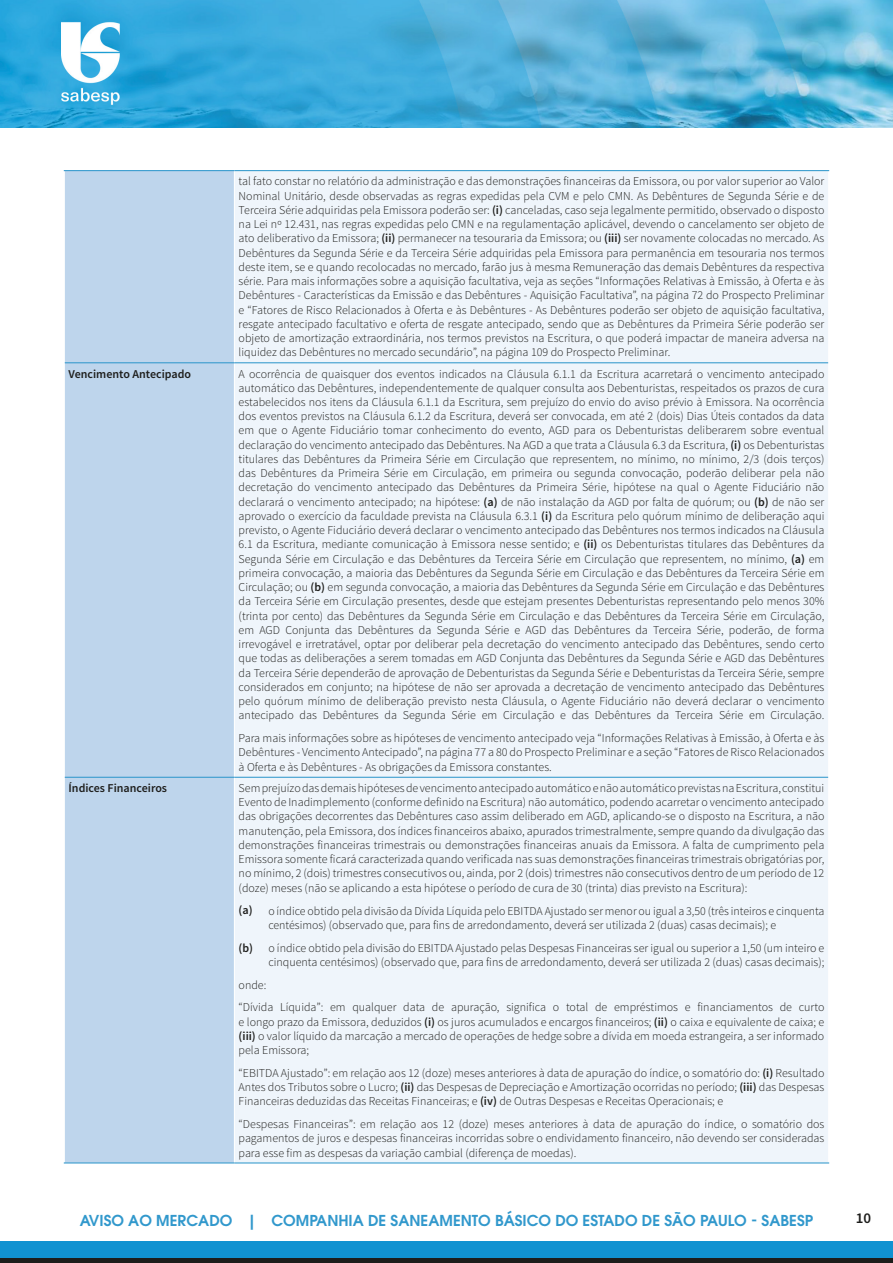
<style>
.page{position:relative;width:893px;height:1263px;background:#fff}
.page>*{position:absolute;margin:0;border:0;box-sizing:border-box;transform-origin:0 0}
.t1{font:600 15px "ITC Avant Garde Pro";color:#3198cc}
.t2{font:600 15px "Source Sans Pro";color:#1d1d1b}
.t3{font:300 12px/14.2px "Source Sans Pro";color:#1d1d1b;text-align:justify}
.t4{font:600 12px "Source Sans Pro";color:#1d1d1b}
.s1{font-weight:600}
</style>
<div class="page">
<img style="left:0;top:0;width:893px;height:127px">
<div style="left:0;top:1242px;width:893px;height:21px;background:#1192d1"></div>
<div style="left:0;top:1258px;width:893px;height:5px;background:#1d1d1b"></div>
<div style="left:65px;top:171px;width:169px;height:991px;background:#bed5ec"></div>
<div style="left:235px;top:171px;width:593px;height:991px;background:#eff5fb"></div>
<hr style="left:64px;top:170px;width:170px;height:1px;background:#3198cc">
<hr style="left:234px;top:170px;width:595px;height:1px;background:#3198cc">
<hr style="left:65px;top:362px;width:169px;height:1px;background:#3198cc">
<hr style="left:234px;top:362px;width:594px;height:1px;background:#3198cc">
<hr style="left:65px;top:777px;width:169px;height:1px;background:#3198cc">
<hr style="left:234px;top:777px;width:594px;height:1px;background:#3198cc">
<hr style="left:64px;top:1162px;width:170px;height:1px;background:#3198cc">
<hr style="left:234px;top:1162px;width:595px;height:1px;background:#3198cc">
<p class="t3" style="left:239px;top:174px;width:587px">tal fato constar no relatório da administração e das demonstrações financeiras da Emissora, ou por valor superior ao Valor Nominal Unitário, desde observadas as regras expedidas pela CVM e pelo CMN. As Debêntures de Segunda Série e de Terceira Série adquiridas pela Emissora poderão ser: <span class="s1">(i)</span> canceladas, caso seja legalmente permitido, observado o disposto na Lei nº 12.431, nas regras expedidas pelo CMN e na regulamentação aplicável, devendo o cancelamento ser objeto de ato deliberativo da Emissora; <span class="s1">(ii)</span> permanecer na tesouraria da Emissora; ou <span class="s1">(iii)</span> ser novamente colocadas no mercado. As Debêntures da Segunda Série e da Terceira Série adquiridas pela Emissora para permanência em tesouraria nos termos deste item, se e quando recolocadas no mercado, farão jus à mesma Remuneração das demais Debêntures da respectiva série. Para mais informações sobre a aquisição facultativa, veja as seções “Informações Relativas à Emissão, à Oferta e às Debêntures - Características da Emissão e das Debêntures - Aquisição Facultativa”, na página 72 do Prospecto Preliminar e “Fatores de Risco Relacionados à Oferta e às Debêntures - As Debêntures poderão ser objeto de aquisição facultativa, resgate antecipado facultativo e oferta de resgate antecipado, sendo que as Debêntures da Primeira Série poderão ser objeto de amortização extraordinária, nos termos previstos na Escritura, o que poderá impactar de maneira adversa na liquidez das Debêntures no mercado secundário”, na página 109 do Prospecto Preliminar.</p>
<p class="t4" style="left:69px;top:366px;width:124px">Vencimento Antecipado</p>
<p class="t3" style="left:239px;top:366px;width:587px">A ocorrência de quaisquer dos eventos indicados na Cláusula 6.1.1 da Escritura acarretará o vencimento antecipado automático das Debêntures, independentemente de qualquer consulta aos Debenturistas, respeitados os prazos de cura estabelecidos nos itens da Cláusula 6.1.1 da Escritura, sem prejuízo do envio do aviso prévio à Emissora. Na ocorrência dos eventos previstos na Cláusula 6.1.2 da Escritura, deverá ser convocada, em até 2 (dois) Dias Úteis contados da data em que o Agente Fiduciário tomar conhecimento do evento, AGD para os Debenturistas deliberarem sobre eventual declaração do vencimento antecipado das Debêntures. Na AGD a que trata a Cláusula 6.3 da Escritura, <span class="s1">(i)</span> os Debenturistas titulares das Debêntures da Primeira Série em Circulação que representem, no mínimo, no mínimo, 2/3 (dois terços) das Debêntures da Primeira Série em Circulação, em primeira ou segunda convocação, poderão deliberar pela não decretação do vencimento antecipado das Debêntures da Primeira Série, hipótese na qual o Agente Fiduciário não declarará o vencimento antecipado; na hipótese: <span class="s1">(a)</span> de não instalação da AGD por falta de quórum; ou <span class="s1">(b)</span> de não ser aprovado o exercício da faculdade prevista na Cláusula 6.3.1 <span class="s1">(i)</span> da Escritura pelo quórum mínimo de deliberação aqui previsto, o Agente Fiduciário deverá declarar o vencimento antecipado das Debêntures nos termos indicados na Cláusula 6.1 da Escritura, mediante comunicação à Emissora nesse sentido; e <span class="s1">(ii)</span> os Debenturistas titulares das Debêntures da Segunda Série em Circulação e das Debêntures da Terceira Série em Circulação que representem, no mínimo, <span class="s1">(a)</span> em primeira convocação, a maioria das Debêntures da Segunda Série em Circulação e das Debêntures da Terceira Série em Circulação; ou <span class="s1">(b)</span> em segunda convocação, a maioria das Debêntures da Segunda Série em Circulação e das Debêntures da Terceira Série em Circulação presentes, desde que estejam presentes Debenturistas representando pelo menos 30% (trinta por cento) das Debêntures da Segunda Série em Circulação e das Debêntures da Terceira Série em Circulação, em AGD Conjunta das Debêntures da Segunda Série e AGD das Debêntures da Terceira Série, poderão, de forma irrevogável e irretratável, optar por deliberar pela decretação do vencimento antecipado das Debêntures, sendo certo que todas as deliberações a serem tomadas em AGD Conjunta das Debêntures da Segunda Série e AGD das Debêntures da Terceira Série dependerão de aprovação de Debenturistas da Segunda Série e Debenturistas da Terceira Série, sempre considerados em conjunto; na hipótese de não ser aprovada a decretação de vencimento antecipado das Debêntures pelo quórum mínimo de deliberação previsto nesta Cláusula, o Agente Fiduciário não deverá declarar o vencimento antecipado das Debêntures da Segunda Série em Circulação e das Debêntures da Terceira Série em Circulação.</p>
<p class="t3" style="left:239px;top:731px;width:587px">Para mais informações sobre as hipóteses de vencimento antecipado veja “Informações Relativas à Emissão, à Oferta e às Debêntures - Vencimento Antecipado”, na página 77 a 80 do Prospecto Preliminar e a seção “Fatores de Risco Relacionados à Oferta e às Debêntures - As obrigações da Emissora constantes.</p>
<p class="t4" style="left:69px;top:780px;width:100px">Índices Financeiros</p>
<p class="t3" style="left:239px;top:781px;width:587px">Sem prejuízo das demais hipóteses de vencimento antecipado automático e não automático previstas na Escritura, constitui Evento de Inadimplemento (conforme definido na Escritura) não automático, podendo acarretar o vencimento antecipado das obrigações decorrentes das Debêntures caso assim deliberado em AGD, aplicando-se o disposto na Escritura, a não manutenção, pela Emissora, dos índices financeiros abaixo, apurados trimestralmente, sempre quando da divulgação das demonstrações financeiras trimestrais ou demonstrações financeiras anuais da Emissora. A falta de cumprimento pela Emissora somente ficará caracterizada quando verificada nas suas demonstrações financeiras trimestrais obrigatórias por, no mínimo, 2 (dois) trimestres consecutivos ou, ainda, por 2 (dois) trimestres não consecutivos dentro de um período de 12 (doze) meses (não se aplicando a esta hipótese o período de cura de 30 (trinta) dias previsto na Escritura):</p>
<p class="t3" style="left:268px;top:903px;width:558px;text-indent:-30px"><span class="s1">(a)</span> o índice obtido pela divisão da Dívida Líquida pelo EBITDA Ajustado ser menor ou igual a 3,50 (três inteiros e cinquenta centésimos) (observado que, para fins de arredondamento, deverá ser utilizada 2 (duas) casas decimais); e</p>
<p class="t3" style="left:239px;top:940px;width:587px;text-align:right"><span class="s1">(b)</span> o índice obtido pela divisão do EBITDA Ajustado pelas Despesas Financeiras ser igual ou superior a 1,50 (um inteiro e cinquenta centésimos) (observado que, para fins de arredondamento, deverá ser utilizada 2 (duas) casas decimais);</p>
<p class="t3" style="left:239px;top:973px;width:587px;line-height:22.8px">onde:<br>“Dívida Líquida”: em qualquer data de apuração, significa o total de empréstimos e financiamentos de curto</p>
<p class="t3" style="left:239px;top:1014px;width:587px">e longo prazo da Emissora, deduzidos <span class="s1">(i)</span> os juros acumulados e encargos financeiros; <span class="s1">(ii)</span> o caixa e equivalente de caixa; e <span class="s1">(iii)</span> o valor líquido da marcação a mercado de operações de hedge sobre a dívida em moeda estrangeira, a ser informado pela Emissora;</p>
<p class="t3" style="left:239px;top:1066px;width:587px">“EBITDA Ajustado”: em relação aos 12 (doze) meses anteriores à data de apuração do índice, o somatório do: <span class="s1">(i)</span> Resultado Antes dos Tributos sobre o Lucro; <span class="s1">(ii)</span> das Despesas de Depreciação e Amortização ocorridas no período; <span class="s1">(iii)</span> das Despesas Financeiras deduzidas das Receitas Financeiras; e <span class="s1">(iv)</span> de Outras Despesas e Receitas Operacionais; e</p>
<p class="t3" style="left:239px;top:1117px;width:587px">“Despesas Financeiras”: em relação aos 12 (doze) meses anteriores à data de apuração do índice, o somatório dos pagamentos de juros e despesas financeiras incorridas sobre o endividamento financeiro, não devendo ser consideradas para esse fim as despesas da variação cambial (diferença de moedas).</p>
<p class="t1" style="left:80px;top:1210px;width:735px">AVISO AO MERCADO | COMPANHIA DE SANEAMENTO BÁSICO DO ESTADO DE SÃO PAULO - SABESP</p>
<p class="t2" style="left:856px;top:1208px;width:17px">10</p>
</div>
